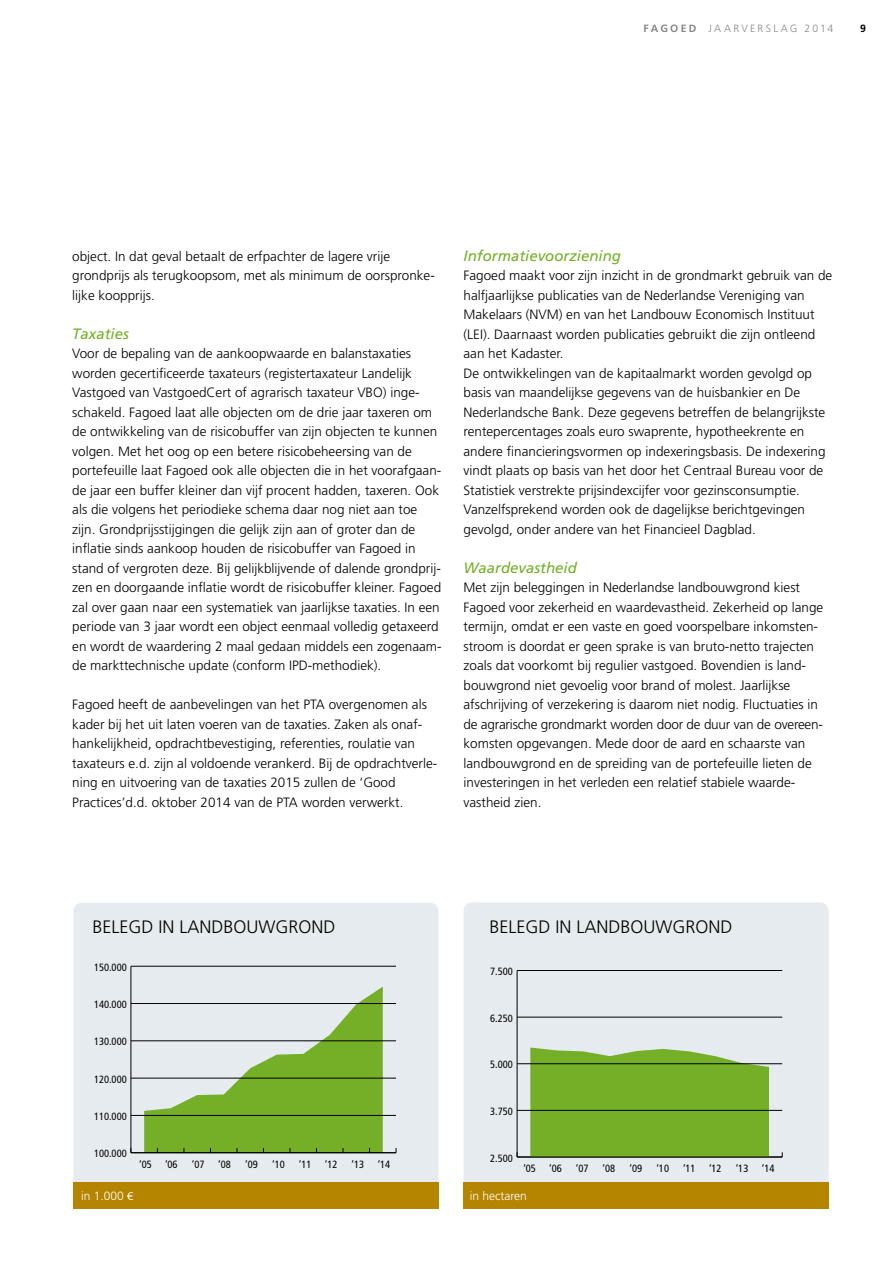
<style>
.page{position:relative;width:893px;height:1263px;background:#fff}
.page>*{position:absolute;margin:0;border:0;box-sizing:border-box;transform-origin:0 0}
.t1{font:300 18px "Frutiger";color:#000}
.t2{font:italic 15px "Frutiger CE";color:#74af27}
.t3{font:300 13.5px/19.5px "Frutiger";color:#000}
.t4{font:300 12px "Frutiger";color:#fff}
.t5{font:condensed 10.5px "Frutiger";color:#000}
.t6{font:300 10.5px "Frutiger";letter-spacing:.21em;color:#878787}
.t7{font:700 10.5px "Frutiger";color:#000}
.s1{font-family:"Frutiger CE";font-weight:700}
.s2{font-family:"Myriad Pro";font-weight:400}
</style>
<div class="page">
<div style="left:73px;top:903px;width:365px;height:279px;background:#e5ebee"></div>
<div style="left:73px;top:1182px;width:365px;height:26px;background:#b58500"></div>
<svg style="left:144px;top:986px;width:239px;height:166px;background:#a7c981"></svg>
<hr style="left:131px;top:966px;width:1px;height:187px;background:#000">
<hr style="left:131px;top:1152px;width:265px;height:1px;background:#000">
<hr style="left:131px;top:1115px;width:265px;height:1px;background:#000">
<hr style="left:131px;top:1078px;width:265px;height:1px;background:#000">
<hr style="left:131px;top:1040px;width:265px;height:1px;background:#000">
<hr style="left:131px;top:1003px;width:265px;height:1px;background:#000">
<hr style="left:131px;top:966px;width:265px;height:1px;background:#000">
<div style="left:464px;top:902px;width:365px;height:281px;background:#e5ebee"></div>
<div style="left:463px;top:1182px;width:365px;height:26px;background:#b58500"></div>
<svg style="left:530px;top:1047px;width:239px;height:109px;background:#7bb233"></svg>
<hr style="left:517px;top:970px;width:1px;height:187px;background:#000">
<hr style="left:517px;top:1156px;width:265px;height:1px;background:#000">
<hr style="left:517px;top:1110px;width:265px;height:1px;background:#000">
<hr style="left:517px;top:1063px;width:265px;height:1px;background:#000">
<hr style="left:517px;top:1017px;width:265px;height:1px;background:#000">
<hr style="left:517px;top:970px;width:265px;height:1px;background:#000">
<p class="t6" style="left:643px;top:23px;width:191px"><span class="s1">FAGOED</span> JAARVERSLAG 2014</p>
<p class="t7" style="left:860px;top:22px;width:7px">9</p>
<p class="t3" style="left:72px;top:246px;width:364px">object. In dat geval betaalt de erfpachter de lagere vrije grondprijs als terugkoopsom, met als minimum de oorspronke&shy;lijke koopprijs.</p>
<p class="t2" style="left:72px;top:325px;width:58px">Taxaties</p>
<p class="t3" style="left:72px;top:344px;width:371px">Voor de bepaling van de aankoopwaarde en balanstaxaties worden gecertificeerde taxateurs (registertaxateur Landelijk Vastgoed van VastgoedCert of agrarisch taxateur VBO) inge&shy;schakeld. Fagoed laat alle objecten om de drie jaar taxeren om de ontwikkeling van de risicobuffer van zijn objecten te kunnen volgen. Met het oog op een betere risicobeheersing van de portefeuille laat Fagoed ook alle objecten die in het voorafgaan&shy;de jaar een buffer kleiner dan vijf procent hadden, taxeren. Ook als die volgens het periodieke schema daar nog niet aan toe zijn. Grondprijsstijgingen die gelijk zijn aan of groter dan de inflatie sinds aankoop houden de risicobuffer van Fagoed in stand of vergroten deze. Bij gelijkblijvende of dalende grondprij&shy;zen en doorgaande inflatie wordt de risicobuffer kleiner. Fagoed zal over gaan naar een systematiek van jaarlijkse taxaties. In een periode van 3 jaar wordt een object eenmaal volledig getaxeerd en wordt de waardering 2 maal gedaan middels een zogenaam&shy;de markttechnische update (conform IPD-methodiek).</p>
<p class="t3" style="left:72px;top:695px;width:367px">Fagoed heeft de aanbevelingen van het PTA overgenomen als kader bij het uit laten voeren van de taxaties. Zaken als onaf&shy;hankelijkheid, opdrachtbevestiging, referenties, roulatie van taxateurs e.d. zijn al voldoende verankerd. Bij de opdrachtverle&shy;ning en uitvoering van de taxaties 2015 zullen de ‘Good Practices’d.d. oktober 2014 van de PTA worden verwerkt.</p>
<p class="t2" style="left:463px;top:247px;width:159px">Informatievoorziening</p>
<p class="t3" style="left:463px;top:266px;width:370px">Fagoed maakt voor zijn inzicht in de grondmarkt gebruik van de halfjaarlijkse publicaties van de Nederlandse Vereniging van Makelaars (NVM) en van het Landbouw Economisch Instituut (LEI). Daarnaast worden publicaties gebruikt die zijn ontleend aan het Kadaster.<br>De ontwikkelingen van de kapitaalmarkt worden gevolgd op basis van maandelijkse gegevens van de huisbankier en De Nederlandsche Bank. Deze gegevens betreffen de belangrijkste rentepercentages zoals euro swaprente, hypotheekrente en andere financieringsvormen op indexeringsbasis. De indexering vindt plaats op basis van het door het Centraal Bureau voor de Statistiek verstrekte prijsindexcijfer voor gezinsconsumptie.<br>Vanzelfsprekend worden ook de dagelijkse berichtgevingen gevolgd, onder andere van het Financieel Dagblad.</p>
<p class="t2" style="left:463px;top:559px;width:115px">Waardevastheid</p>
<p class="t3" style="left:463px;top:578px;width:361px">Met zijn beleggingen in Nederlandse landbouwgrond kiest Fagoed voor zekerheid en waardevastheid. Zekerheid op lange termijn, omdat er een vaste en goed voorspelbare inkomsten&shy;stroom is doordat er geen sprake is van bruto-netto trajecten zoals dat voorkomt bij regulier vastgoed. Bovendien is land&shy;bouwgrond niet gevoelig voor brand of molest. Jaarlijkse afschrijving of verzekering is daarom niet nodig. Fluctuaties in de agrarische grondmarkt worden door de duur van de overeen&shy;komsten opgevangen. Mede door de aard en schaarste van landbouwgrond en de spreiding van de portefeuille lieten de investeringen in het verleden een relatief stabiele waarde&shy;vastheid zien.</p>
<h1 class="t1" style="left:93px;top:916px;width:245px">BELEGD IN LANDBOUWGROND</h1>
<p class="t5" style="left:94px;top:961px;width:34px">150.000</p>
<p class="t5" style="left:94px;top:998px;width:34px">140.000</p>
<p class="t5" style="left:94px;top:1036px;width:34px">130.000</p>
<p class="t5" style="left:94px;top:1073px;width:34px">120.000</p>
<p class="t5" style="left:94px;top:1110px;width:34px">110.000</p>
<p class="t5" style="left:94px;top:1147px;width:34px">100.000</p>
<p class="t5" style="left:139px;top:1158px;width:14px">‘05</p>
<p class="t5" style="left:165px;top:1158px;width:14px">‘06</p>
<p class="t5" style="left:192px;top:1158px;width:14px">‘07</p>
<p class="t5" style="left:218px;top:1158px;width:14px">‘08</p>
<p class="t5" style="left:245px;top:1158px;width:14px">‘09</p>
<p class="t5" style="left:272px;top:1158px;width:14px">‘10</p>
<p class="t5" style="left:299px;top:1158px;width:14px">‘11</p>
<p class="t5" style="left:325px;top:1158px;width:14px">‘12</p>
<p class="t5" style="left:352px;top:1158px;width:14px">‘13</p>
<p class="t5" style="left:378px;top:1158px;width:14px">‘14</p>
<p class="t4" style="left:81px;top:1189px;width:54px">in 1.000 <span class="s2">€</span></p>
<h1 class="t1" style="left:489px;top:916px;width:245px">BELEGD IN LANDBOUWGROND</h1>
<p class="t5" style="left:490px;top:965px;width:24px">7.500</p>
<p class="t5" style="left:490px;top:1012px;width:24px">6.250</p>
<p class="t5" style="left:490px;top:1059px;width:24px">5.000</p>
<p class="t5" style="left:490px;top:1105px;width:24px">3.750</p>
<p class="t5" style="left:490px;top:1152px;width:24px">2.500</p>
<p class="t5" style="left:523px;top:1162px;width:14px">‘05</p>
<p class="t5" style="left:549px;top:1162px;width:14px">‘06</p>
<p class="t5" style="left:576px;top:1162px;width:14px">‘07</p>
<p class="t5" style="left:602px;top:1162px;width:14px">‘08</p>
<p class="t5" style="left:629px;top:1162px;width:14px">‘09</p>
<p class="t5" style="left:656px;top:1162px;width:14px">‘10</p>
<p class="t5" style="left:683px;top:1162px;width:14px">‘11</p>
<p class="t5" style="left:709px;top:1162px;width:14px">‘12</p>
<p class="t5" style="left:736px;top:1162px;width:14px">‘13</p>
<p class="t5" style="left:762px;top:1162px;width:14px">‘14</p>
<p class="t4" style="left:470px;top:1189px;width:59px">in hectaren</p>
</div>
